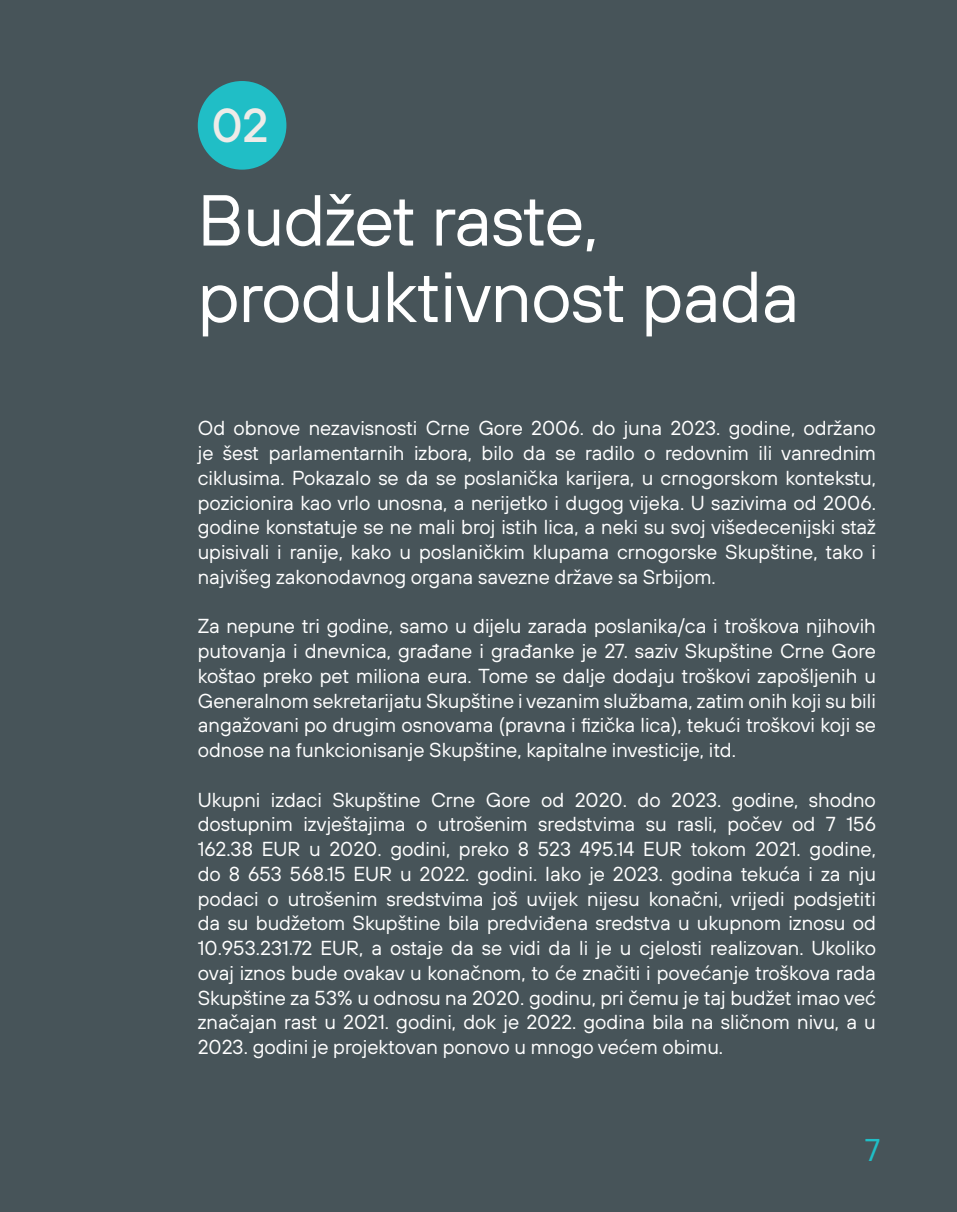
<style>
.page{position:relative;width:957px;height:1212px;background:#475459}
.page>*{position:absolute;margin:0;border:0;box-sizing:border-box;transform-origin:0 0}
.t1{font:72px/76.5px "TT Hoves";letter-spacing:-.01em;color:#fff}
.t2{font:500 47.7px "TT Hoves";color:#eeebe8}
.t3{font:31.5px "TT Hoves";color:#20bec6}
.t4{font:20.25px/24.8px "TT Hoves";color:#fff;text-align:justify}
</style>
<div class="page">
<div style="left:198px;top:81px;width:88px;height:89px;background:#20bec6;border-radius:50%"></div>
<h2 class="t2" style="left:211px;top:95px;width:58px">02</h2>
<h1 class="t1" style="left:198px;top:181px;width:603px">Budžet raste, produktivnost pada</h1>
<p class="t4" style="left:198px;top:416px;width:680px">Od obnove nezavisnosti Crne Gore 2006. do juna 2023. godine, održano je šest parlamentarnih izbora, bilo da se radilo o redovnim ili vanrednim ciklusima. Pokazalo se da se poslanička karijera, u crnogorskom kontekstu, pozicionira kao vrlo unosna, a nerijetko i dugog vijeka. U sazivima od 2006. godine konstatuje se ne mali broj istih lica, a neki su svoj višedecenijski staž upisivali i ranije, kako u poslaničkim klupama crnogorske Skupštine, tako i najvišeg zakonodavnog organa savezne države sa Srbijom.</p>
<p class="t4" style="left:198px;top:614px;width:680px">Za nepune tri godine, samo u dijelu zarada poslanika/ca i troškova njihovih putovanja i dnevnica, građane i građanke je 27. saziv Skupštine Crne Gore koštao preko pet miliona eura. Tome se dalje dodaju troškovi zapošljenih u Generalnom sekretarijatu Skupštine i vezanim službama, zatim onih koji su bili angažovani po drugim osnovama (pravna i fizička lica), tekući troškovi koji se odnose na funkcionisanje Skupštine, kapitalne investicije, itd.</p>
<p class="t4" style="left:198px;top:787px;width:680px">Ukupni izdaci Skupštine Crne Gore od 2020. do 2023. godine, shodno dostupnim izvještajima o utrošenim sredstvima su rasli, počev od 7 156<br>162.38 EUR u 2020. godini, preko 8 523 495.14 EUR tokom 2021. godine, do 8 653 568.15 EUR u 2022. godini. Iako je 2023. godina tekuća i za nju podaci o utrošenim sredstvima još uvijek nijesu konačni, vrijedi podsjetiti da su budžetom Skupštine bila predviđena sredstva u ukupnom iznosu od 10.953.231.72 EUR, a ostaje da se vidi da li je u cjelosti realizovan. Ukoliko ovaj iznos bude ovakav u konačnom, to će značiti i povećanje troškova rada Skupštine za 53% u odnosu na 2020. godinu, pri čemu je taj budžet imao već značajan rast u 2021. godini, dok je 2022. godina bila na sličnom nivu, a u 2023. godini je projektovan ponovo u mnogo većem obimu.</p>
<h3 class="t3" style="left:865px;top:1130px;width:17px">7</h3>
</div>
